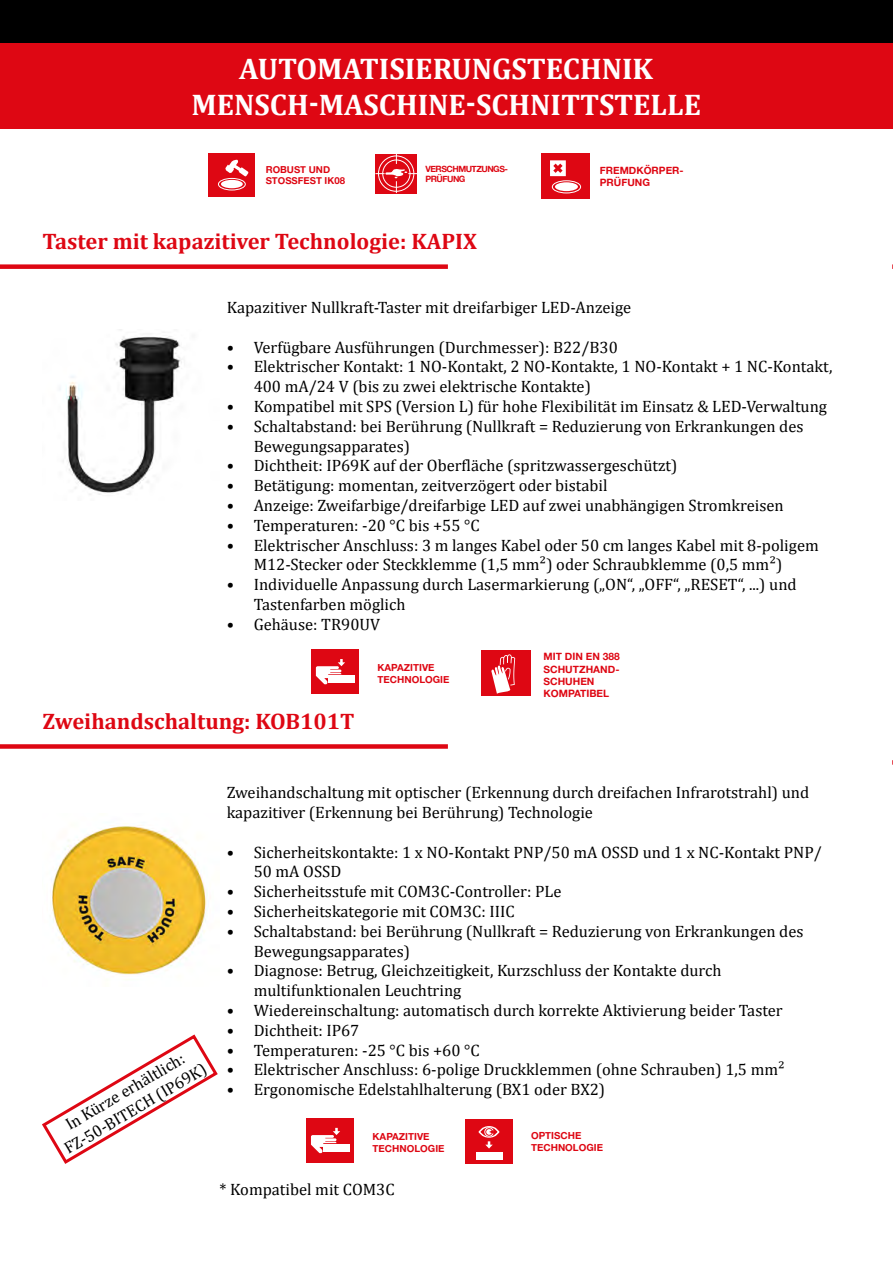
<style>
.page{position:relative;width:893px;height:1263px;background:#fff}
.page>*{position:absolute;margin:0;border:0;box-sizing:border-box;transform-origin:0 0}
.t1{font:700 30px/36px "Cambria";color:#fff;text-align:center}
.t2{font:700 22.5px "Cambria";color:#de0713}
.t3{font:16.5px/19.8px "Cambria";color:#000}
.t4{font:10.2px/12.3px "Alte Haas Grotesk Bold";color:#de0713}
.t5{font:10.05px/12.1px "Alte Haas Grotesk Bold";color:#de0713}
.t6{font:9.9px/11.9px "Alte Haas Grotesk Bold";color:#de0713}
.t7{font:9.6px/11.6px "Alte Haas Grotesk Bold";color:#de0713}
.t8{font:8.7px/10.4px "Alte Haas Grotesk Bold";letter-spacing:-.06em;color:#de0713}
</style>
<div class="page">
<div style="left:0;top:0;width:893px;height:43px;background:#000"></div>
<div style="left:0;top:43px;width:893px;height:86px;background:#de0713"></div>
<div style="left:0;top:264px;width:448px;height:5px;background:#de0713"></div>
<div style="left:0;top:744px;width:448px;height:5px;background:#de0713"></div>
<img style="left:60px;top:329px;width:122px;height:166px">
<img style="left:50px;top:825px;width:157px;height:155px">
<div style="left:541px;top:153px;width:49px;height:46px;background:#de0713"></div>
<svg style="left:550px;top:160px;width:16px;height:16px"></svg>
<div style="left:555px;top:182px;width:23px;height:9px;background:#fff;border-radius:50%"></div>
<div style="left:552px;top:180px;width:29px;height:13px;border:1px solid #fff;border-radius:50%"></div>
<div style="left:481px;top:650px;width:50px;height:46px;background:#de0713"></div>
<svg style="left:491px;top:654px;width:24px;height:40px"></svg>
<svg style="left:208px;top:153px;width:47px;height:44px"></svg>
<div style="left:209px;top:153px;width:46px;height:43px;background:#de0713"></div>
<svg style="left:225px;top:160px;width:24px;height:17px"></svg>
<div style="left:221px;top:180px;width:22px;height:8px;background:#fff;border-radius:50%"></div>
<div style="left:218px;top:178px;width:28px;height:12px;border:1px solid #fff;border-radius:50%"></div>
<svg style="left:375px;top:193px;width:42px;height:1px"></svg>
<svg style="left:375px;top:154px;width:42px;height:39px"></svg>
<div style="left:382px;top:160px;width:28px;height:28px;border:1px solid #fff;border-radius:50%"></div>
<svg style="left:465px;top:1163px;width:48px;height:1px"></svg>
<div style="left:465px;top:1119px;width:48px;height:44px;background:#de0713"></div>
<div style="left:476px;top:1152px;width:26px;height:8px;background:#fff"></div>
<svg style="left:485px;top:1141px;width:8px;height:7px"></svg>
<svg style="left:478px;top:1126px;width:21px;height:12px"></svg>
<svg style="left:480px;top:1127px;width:17px;height:10px"></svg>
<svg style="left:484px;top:1127px;width:10px;height:10px"></svg>
<svg style="left:485px;top:1128px;width:8px;height:8px"></svg>
<svg style="left:486px;top:1129px;width:8px;height:6px"></svg>
<svg style="left:311px;top:649px;width:1px;height:45px"></svg>
<div style="left:312px;top:649px;width:47px;height:45px;background:#de0713"></div>
<div style="left:329px;top:675px;width:26px;height:7px;background:#fff"></div>
<svg style="left:316px;top:659px;width:29px;height:26px"></svg>
<svg style="left:306px;top:1118px;width:48px;height:45px"></svg>
<div style="left:307px;top:1118px;width:47px;height:44px;background:#de0713"></div>
<div style="left:324px;top:1144px;width:26px;height:7px;background:#fff"></div>
<svg style="left:311px;top:1128px;width:29px;height:25px"></svg>
<svg style="left:42px;top:1034px;width:176px;height:130px"></svg>
<h1 class="t1" style="left:191px;top:50px;width:511px">AUTOMATISIERUNGSTECHNIK<br>MENSCH-MASCHINE-SCHNITTSTELLE</h1>
<p class="t7" style="left:266px;top:163px;width:81px">ROBUST UND<br>STOSSFEST IK08</p>
<p class="t8" style="left:426px;top:163px;width:84px">VERSCHMUTZUNGS-<br>PRÜFUNG</p>
<h2 class="t2" style="left:43px;top:226px;width:436px">Taster mit kapazitiver Technologie: KAPIX</h2>
<p class="t5" style="left:600px;top:164px;width:85px">FREMDKÖRPER-<br>PRÜFUNG</p>
<p class="t3" style="left:227px;top:298px;width:406px">Kapazitiver Nullkraft-Taster mit dreifarbiger LED-Anzeige</p>
<p class="t3" style="left:227px;top:337px;width:393px">• Verfügbare Ausführungen (Durchmesser): B22/B30</p>
<p class="t3" style="left:254px;top:357px;width:580px;text-indent:-27px">• Elektrischer Kontakt: 1 NO-Kontakt, 2 NO-Kontakte, 1 NO-Kontakt + 1 NC-Kontakt,<br>400 mA/24 V (bis zu zwei elektrische Kontakte)</p>
<p class="t3" style="left:227px;top:397px;width:602px">• Kompatibel mit SPS (Version L) für hohe Flexibilität im Einsatz &amp; LED-Verwaltung</p>
<p class="t3" style="left:254px;top:416px;width:551px;text-indent:-27px">• Schaltabstand: bei Berührung (Nullkraft = Reduzierung von Erkrankungen des<br>Bewegungsapparates)</p>
<p class="t3" style="left:227px;top:456px;width:452px">• Dichtheit: IP69K auf der Oberfläche (spritzwassergeschützt)</p>
<p class="t3" style="left:227px;top:476px;width:382px">• Betätigung: momentan, zeitverzögert oder bistabil</p>
<p class="t3" style="left:227px;top:496px;width:558px">• Anzeige: Zweifarbige/dreifarbige LED auf zwei unabhängigen Stromkreisen</p>
<p class="t3" style="left:227px;top:515px;width:254px">• Temperaturen: -20 °C bis +55 °C</p>
<p class="t3" style="left:227px;top:535px;width:594px;text-align:center">• Elektrischer Anschluss: 3 m langes Kabel oder 50 cm langes Kabel mit 8-poligem<br>M12-Stecker oder Steckklemme (1,5 mm²) oder Schraubklemme (0,5 mm²)</p>
<p class="t3" style="left:254px;top:575px;width:545px;text-indent:-27px">• Individuelle Anpassung durch Lasermarkierung („ON“, „OFF“, „RESET“, ...) und<br>Tastenfarben möglich</p>
<p class="t3" style="left:227px;top:614px;width:155px">• Gehäuse: TR90UV</p>
<h2 class="t2" style="left:43px;top:705px;width:314px">Zweihandschaltung: KOB101T</h2>
<p class="t6" style="left:377px;top:661px;width:74px">KAPAZITIVE<br>TECHNOLOGIE</p>
<p class="t4" style="left:543px;top:650px;width:78px">MIT DIN EN 388<br>SCHUTZHAND-<br>SCHUHEN<br>KOMPATIBEL</p>
<p class="t3" style="left:50px;top:1123px;width:163px;text-align:center;rotate:-30deg">In Kürze erhältlich:<br>FZ-50-BITECH (IP69K)</p>
<p class="t3" style="left:227px;top:783px;width:584px">Zweihandschaltung mit optischer (Erkennung durch dreifachen Infrarotstrahl) und kapazitiver (Erkennung bei Berührung) Technologie</p>
<p class="t3" style="left:254px;top:842px;width:570px;text-indent:-27px">• Sicherheitskontakte: 1 x NO-Kontakt PNP/50 mA OSSD und 1 x NC-Kontakt PNP/<br>50 mA OSSD</p>
<p class="t3" style="left:227px;top:882px;width:336px">• Sicherheitsstufe mit COM3C-Controller: PLe</p>
<p class="t3" style="left:227px;top:901px;width:290px">• Sicherheitskategorie mit COM3C: IIIC</p>
<p class="t3" style="left:254px;top:921px;width:551px;text-indent:-27px">• Schaltabstand: bei Berührung (Nullkraft = Reduzierung von Erkrankungen des<br>Bewegungsapparates)</p>
<p class="t3" style="left:254px;top:961px;width:469px;text-indent:-27px">• Diagnose: Betrug, Gleichzeitigkeit, Kurzschluss der Kontakte durch multifunktionalen Leuchtring</p>
<p class="t3" style="left:227px;top:1000px;width:558px">• Wiedereinschaltung: automatisch durch korrekte Aktivierung beider Taster</p>
<p class="t3" style="left:227px;top:1020px;width:134px">• Dichtheit: IP67</p>
<p class="t3" style="left:227px;top:1040px;width:254px">• Temperaturen: -25 °C bis +60 °C</p>
<p class="t3" style="left:227px;top:1060px;width:560px">• Elektrischer Anschluss: 6-polige Druckklemmen (ohne Schrauben) 1,5 mm²</p>
<p class="t3" style="left:227px;top:1080px;width:380px">• Ergonomische Edelstahlhalterung (BX1 oder BX2)</p>
<p class="t6" style="left:372px;top:1130px;width:74px">KAPAZITIVE<br>TECHNOLOGIE</p>
<p class="t3" style="left:220px;top:1179px;width:177px">* Kompatibel mit COM3C</p>
<p class="t6" style="left:531px;top:1129px;width:74px">OPTISCHE<br>TECHNOLOGIE</p>
</div>
